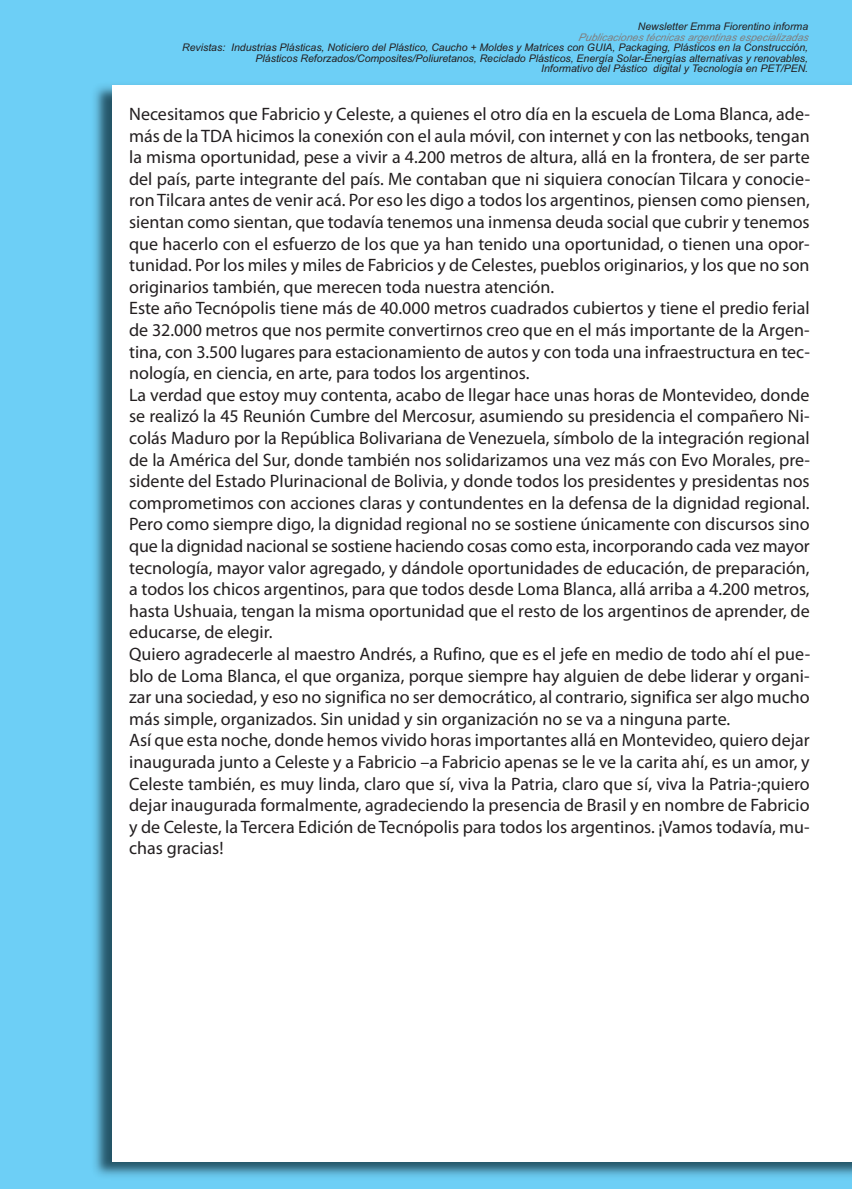
<style>
.page{position:relative;width:852px;height:1189px;background:#6dcff6}
.page>*{position:absolute;margin:0;border:0;box-sizing:border-box;transform-origin:0 0}
.t1{font:18px/21.6px "Myriad Pro";color:#231f20}
.t2{font:italic 10.5px/10.5px "Arial";color:#231f20;text-align:right}
.t3{font:italic 10.5px "Arial Italic MT OTF";color:#7f7d7d}
</style>
<div class="page">
<img style="left:94px;top:85px;width:758px;height:1092px">
<div style="left:112px;top:85px;width:740px;height:1077px;background:#fff"></div>
<p class="t2" style="left:638px;top:22px;width:172px">Newsletter Emma Fiorentino informa</p>
<p class="t3" style="left:578px;top:33px;width:233px">Publicaciones técnicas argentinas esp ecializadas</p>
<p class="t2" style="left:182px;top:43px;width:627px">Revistas: Industrias Plásticas, Noticiero del Plástico, Caucho + Moldes y Matrices con GUIA, Packaging, Plásticos en la Construcción,<br>Plásticos Reforzados/Composites/Poliuretanos, Reciclado Plásticos, Energía Solar-Energías alternativas y renovables,<br>Informativo del Pástico digital y Tecnología en PET/PEN.</p>
<p class="t1" style="left:129px;top:105px;width:682px">Necesitamos que Fabricio y Celeste, a quienes el otro día en la escuela de Loma Blanca, ade&shy;más de la TDA hicimos la conexión con el aula móvil, con internet y con las netbooks, tengan la misma oportunidad, pese a vivir a 4.200 metros de altura, allá en la frontera, de ser parte del país, parte integrante del país. Me contaban que ni siquiera conocían Tilcara y conocie&shy;ron Tilcara antes de venir acá. Por eso les digo a todos los argentinos, piensen como piensen, sientan como sientan, que todavía tenemos una inmensa deuda social que cubrir y tenemos que hacerlo con el esfuerzo de los que ya han tenido una oportunidad, o tienen una opor&shy;tunidad. Por los miles y miles de Fabricios y de Celestes, pueblos originarios, y los que no son originarios también, que merecen toda nuestra atención.<br>Este año Tecnópolis tiene más de 40.000 metros cuadrados cubiertos y tiene el predio ferial de 32.000 metros que nos permite convertirnos creo que en el más importante de la Argen&shy;tina, con 3.500 lugares para estacionamiento de autos y con toda una infraestructura en tec&shy;nología, en ciencia, en arte, para todos los argentinos.<br>La verdad que estoy muy contenta, acabo de llegar hace unas horas de Montevideo, donde se realizó la 45 Reunión Cumbre del Mercosur, asumiendo su presidencia el compañero Ni&shy;colás Maduro por la República Bolivariana de Venezuela, símbolo de la integración regional de la América del Sur, donde también nos solidarizamos una vez más con Evo Morales, pre&shy;sidente del Estado Plurinacional de Bolivia, y donde todos los presidentes y presidentas nos comprometimos con acciones claras y contundentes en la defensa de la dignidad regional.<br>Pero como siempre digo, la dignidad regional no se sostiene únicamente con discursos sino que la dignidad nacional se sostiene haciendo cosas como esta, incorporando cada vez mayor tecnología, mayor valor agregado, y dándole oportunidades de educación, de preparación, a todos los chicos argentinos, para que todos desde Loma Blanca, allá arriba a 4.200 metros, hasta Ushuaia, tengan la misma oportunidad que el resto de los argentinos de aprender, de educarse, de elegir.<br>Quiero agradecerle al maestro Andrés, a Rufino, que es el jefe en medio de todo ahí el pue&shy;blo de Loma Blanca, el que organiza, porque siempre hay alguien de debe liderar y organi&shy;zar una sociedad, y eso no significa no ser democrático, al contrario, significa ser algo mucho más simple, organizados. Sin unidad y sin organización no se va a ninguna parte.<br>Así que esta noche, donde hemos vivido horas importantes allá en Montevideo, quiero dejar inaugurada junto a Celeste y a Fabricio –a Fabricio apenas se le ve la carita ahí, es un amor, y Celeste también, es muy linda, claro que sí, viva la Patria, claro que sí, viva la Patria-;quiero dejar inaugurada formalmente, agradeciendo la presencia de Brasil y en nombre de Fabricio y de Celeste, la Tercera Edición de Tecnópolis para todos los argentinos. ¡Vamos todavía, mu&shy;chas gracias!</p>
</div>
